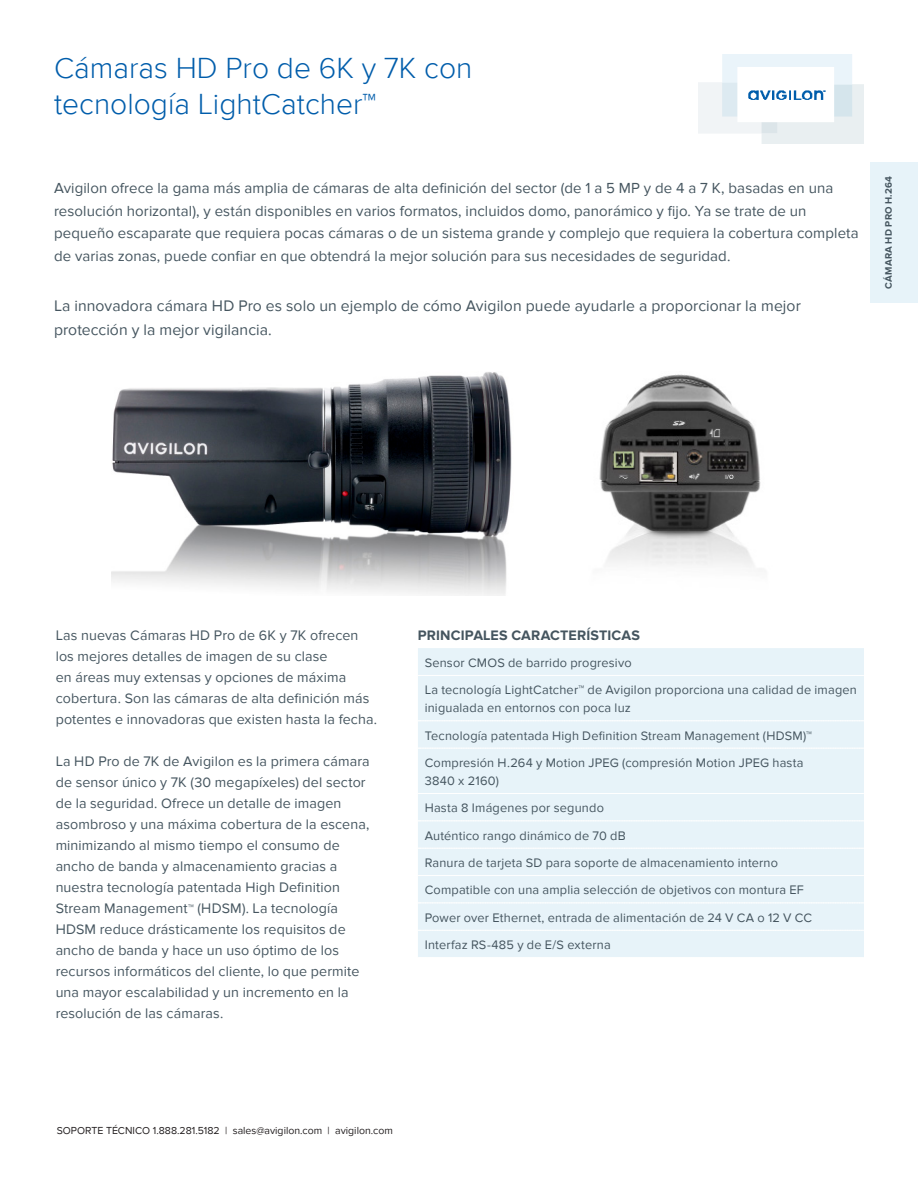
<style>
.page{position:relative;width:918px;height:1188px;background:#fff}
.page>*{position:absolute;margin:0;border:0;box-sizing:border-box;transform-origin:0 0}
.Main_Title{font:300 30px/36px "Proxima Nova";color:#015dab}
.Body{font:15.75px/24px "Proxima Nova";letter-spacing:.005em;color:#45555f}
.Body-2{font:15px/22.5px "Proxima Nova";letter-spacing:.005em;color:#45555f}
.Camera_Blurb_-_Front{font:14.25px/21px "Proxima Nova";letter-spacing:.01em;color:#45555f}
.Section_Headings{font:700 14.25px "Proxima Nova";letter-spacing:.01em;color:#45555f}
.Key_Feature_Entries{font:12.75px/18px "Proxima Nova";letter-spacing:.015em;color:#45555f}
.t1{font:10.5px "Proxima Nova";color:#231f20}
.t2{font:700 9.75px "Proxima Nova";letter-spacing:.02em;color:#45555f}
.s1{font-size:12.75px}
</style>
<div class="page">
<div style="left:871px;top:162px;width:47px;height:140px;background:#e7f3f9"></div>
<img style="left:699px;top:54px;width:165px;height:90px">
<div style="left:418px;top:648px;width:446px;height:309px;background:#e7f3f9"></div>
<svg style="left:418px;top:675px;width:446px;height:1px"></svg>
<svg style="left:418px;top:720px;width:446px;height:1px"></svg>
<svg style="left:418px;top:748px;width:446px;height:1px"></svg>
<svg style="left:418px;top:793px;width:446px;height:1px"></svg>
<svg style="left:418px;top:820px;width:446px;height:1px"></svg>
<svg style="left:418px;top:848px;width:446px;height:1px"></svg>
<svg style="left:418px;top:875px;width:446px;height:1px"></svg>
<svg style="left:418px;top:903px;width:446px;height:1px"></svg>
<svg style="left:418px;top:930px;width:446px;height:1px"></svg>
<img style="left:112px;top:372px;width:400px;height:223px">
<img style="left:599px;top:374px;width:162px;height:193px">
<p class="Main_Title" style="left:54px;top:50px;width:420px">Cámaras HD Pro de 6K y 7K con tecnología LightCatcher™</p>
<p class="Body-2" style="left:54px;top:177px;width:806px">Avigilon ofrece la gama más amplia de cámaras de alta definición del sector (de 1 a 5 MP y de 4 a 7 K, basadas en una resolución horizontal), y están disponibles en varios formatos, incluidos domo, panorámico y fijo. Ya se trate de un pequeño escaparate que requiera pocas cámaras o de un sistema grande y complejo que requiera la cobertura completa de varias zonas, puede confiar en que obtendrá la mejor solución para sus necesidades de seguridad.</p>
<p class="Body" style="left:54px;top:294px;width:748px">La innovadora cámara HD Pro es solo un ejemplo de cómo Avigilon puede ayudarle a proporcionar la mejor protección y la mejor vigilancia.</p>
<p class="t2" style="left:883px;top:289px;width:114px;rotate:-90deg">CÁMARA HD PRO H.264</p>
<p class="Camera_Blurb_-_Front" style="left:56px;top:625px;width:323px">Las nuevas Cámaras HD Pro de 6K y 7K ofrecen los mejores detalles de imagen de su clase<br>en áreas muy extensas y opciones de máxima cobertura. Son las cámaras de alta definición más potentes e innovadoras que existen hasta la fecha.</p>
<p class="Camera_Blurb_-_Front" style="left:56px;top:751px;width:316px">La HD Pro de 7K de Avigilon es la primera cámara de sensor único y 7K (30 megapíxeles) del sector de la seguridad. Ofrece un detalle de imagen asombroso y una máxima cobertura de la escena, minimizando al mismo tiempo el consumo de ancho de banda y almacenamiento gracias a nuestra tecnología patentada High Definition Stream Management<span class="s1">™</span> (HDSM). La tecnología HDSM reduce drásticamente los requisitos de ancho de banda y hace un uso óptimo de los recursos informáticos del cliente, lo que permite una mayor escalabilidad y un incremento en la resolución de las cámaras.</p>
<p class="Section_Headings" style="left:418px;top:627px;width:224px">PRINCIPALES CARACTERÍSTICAS</p>
<p class="Key_Feature_Entries" style="left:425px;top:654px;width:209px">Sensor CMOS de barrido progresivo</p>
<p class="Key_Feature_Entries" style="left:425px;top:681px;width:434px">La tecnología LightCatcher™ de Avigilon proporciona una calidad de imagen inigualada en entornos con poca luz</p>
<p class="Key_Feature_Entries" style="left:425px;top:726px;width:389px">Tecnología patentada High Definition Stream Management (HDSM)™</p>
<p class="Key_Feature_Entries" style="left:425px;top:754px;width:380px">Compresión H.264 y Motion JPEG (compresión Motion JPEG hasta<br>3840 x 2160)</p>
<p class="Key_Feature_Entries" style="left:425px;top:799px;width:181px">Hasta 8 Imágenes por segundo</p>
<p class="Key_Feature_Entries" style="left:425px;top:827px;width:203px">Auténtico rango dinámico de 70 dB</p>
<p class="Key_Feature_Entries" style="left:425px;top:854px;width:355px">Ranura de tarjeta SD para soporte de almacenamiento interno</p>
<p class="Key_Feature_Entries" style="left:425px;top:881px;width:381px">Compatible con una amplia selección de objetivos con montura EF</p>
<p class="Key_Feature_Entries" style="left:425px;top:909px;width:389px">Power over Ethernet, entrada de alimentación de 24 V CA o 12 V CC</p>
<p class="Key_Feature_Entries" style="left:425px;top:936px;width:188px">Interfaz RS-485 y de E/S externa</p>
<p class="t1" style="left:57px;top:1124px;width:338px">SOPORTE TÉCNICO 1.888.281.5182 | sales@avigilon.com | avigilon.com</p>
</div>
